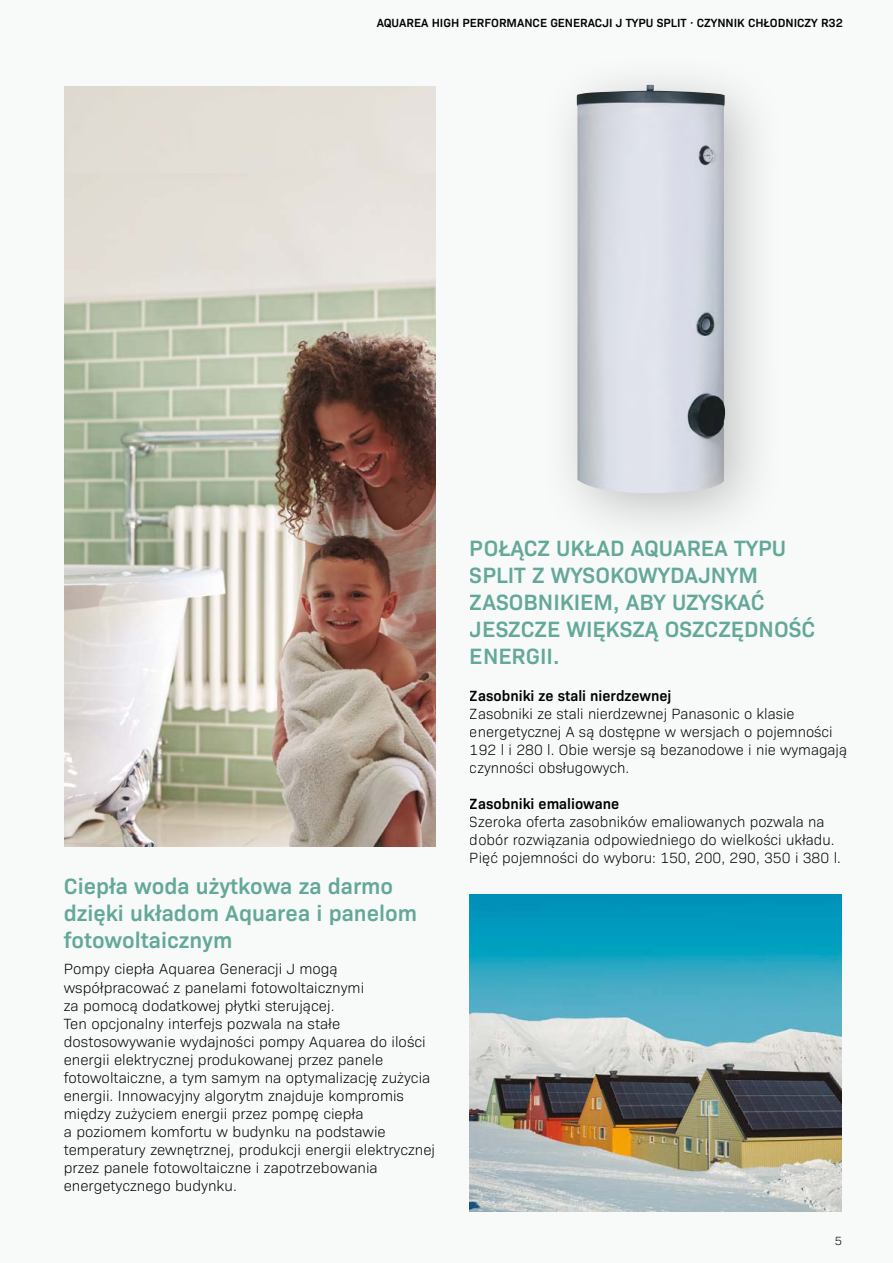
<style>
.page{position:relative;width:893px;height:1263px;background:#f7faf9}
.page>*{position:absolute;margin:0;border:0;box-sizing:border-box;transform-origin:0 0}
.t1{font:600 22.5px/27px "Bio Sans";color:#68ac9d}
.t2{font:300 15px/18px "Bio Sans";color:#000}
.t3{font:600 15px "Bio Sans";color:#000}
.t4{font:600 12px "Bio Sans";color:#000}
.t5{font:300 12px "Bio Sans";color:#000}
</style>
<div class="page">
<hr style="left:0;top:731px;width:1px;height:532px;background:#68ac9d">
<div style="left:537px;top:49px;width:249px;height:506px;background:#000;opacity:.22"></div>
<img style="left:577px;top:85px;width:148px;height:408px">
<img style="left:470px;top:894px;width:372px;height:318px">
<img style="left:65px;top:174px;width:371px;height:672px">
<p class="t4" style="left:377px;top:14px;width:468px">AQUAREA HIGH PERFORMANCE GENERACJI J TYPU SPLIT · CZYNNIK CHŁODNICZY R32</p>
<h1 class="t1" style="left:470px;top:533px;width:347px">POŁĄCZ UKŁAD AQUAREA TYPU<br>SPLIT Z WYSOKOWYDAJNYM<br>ZASOBNIKIEM, ABY UZYSKAĆ<br>JESZCZE WIĘKSZĄ OSZCZĘDNOŚĆ<br>ENERGII.</h1>
<h1 class="t1" style="left:64px;top:871px;width:355px">Ciepła woda użytkowa za darmo dzięki układom Aquarea i panelom fotowoltaicznym</h1>
<p class="t2" style="left:64px;top:959px;width:373px">Pompy ciepła Aquarea Generacji J mogą współpracować z panelami fotowoltaicznymi<br>za pomocą dodatkowej płytki sterującej.<br>Ten opcjonalny interfejs pozwala na stałe dostosowywanie wydajności pompy Aquarea do ilości energii elektrycznej produkowanej przez panele fotowoltaiczne, a tym samym na optymalizację zużycia energii. Innowacyjny algorytm znajduje kompromis między zużyciem energii przez pompę ciepła<br>a poziomem komfortu w budynku na podstawie temperatury zewnętrznej, produkcji energii elektrycznej przez panele fotowoltaiczne i zapotrzebowania energetycznego budynku.</p>
<p class="t3" style="left:470px;top:684px;width:203px">Zasobniki ze stali nierdzewnej</p>
<p class="t2" style="left:470px;top:703px;width:379px">Zasobniki ze stali nierdzewnej Panasonic o klasie energetycznej A są dostępne w wersjach o pojemności 192 l i 280 l. Obie wersje są bezanodowe i nie wymagają czynności obsługowych.</p>
<p class="t3" style="left:470px;top:792px;width:151px">Zasobniki emaliowane</p>
<p class="t2" style="left:470px;top:811px;width:372px">Szeroka oferta zasobników emaliowanych pozwala na dobór rozwiązania odpowiedniego do wielkości układu.<br>Pięć pojemności do wyboru: 150, 200, 290, 350 i 380 l.</p>
<p class="t5" style="left:835px;top:1232px;width:9px">5</p>
</div>
